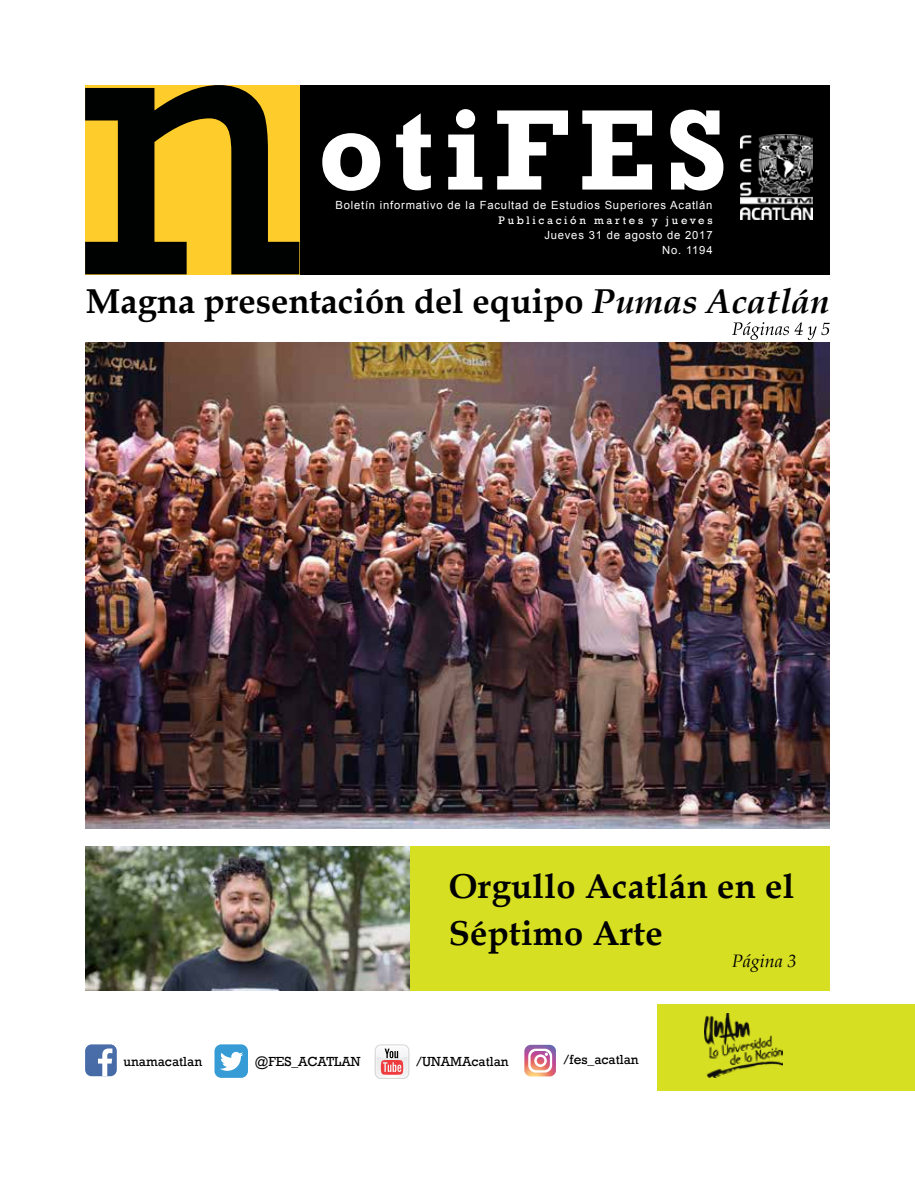
<style>
.page{position:relative;width:915px;height:1191px;background:#fff}
.page>*{position:absolute;margin:0;border:0;box-sizing:border-box;transform-origin:0 0}
.t1{font:700 116.4px "Rockwell";letter-spacing:.08em;color:#fff}
.t2{font:700 34.5px/46.5px "Book Antiqua";letter-spacing:.01em;color:#000}
.t3{font:italic 18px "Book Antiqua";color:#000}
.t4{font:13.5px "Rockwell";color:#000101}
.t5{font:11.25px/15px "Arial";letter-spacing:.07em;color:#fff;text-align:right}
.t6{font:11.25px "Rockwell";letter-spacing:.24em;color:#fff}
.s1{font-style:italic}
</style>
<div class="page">
<div style="left:657px;top:1003px;width:257px;height:87px;background:#d7df23"></div>
<img style="left:704px;top:1013px;width:78px;height:64px">
<svg style="left:524px;top:1044px;width:31px;height:32px"></svg>
<svg style="left:374px;top:1044px;width:35px;height:35px"></svg>
<div style="left:214px;top:1044px;width:34px;height:33px;background:#379cd6;border-radius:7px"></div>
<svg style="left:220px;top:1051px;width:23px;height:19px"></svg>
<svg style="left:85px;top:1044px;width:32px;height:32px"></svg>
<div style="left:298px;top:85px;width:531px;height:189px;background:#000"></div>
<svg style="left:85px;top:85px;width:214px;height:189px;background:#806816"></svg>
<img style="left:740px;top:134px;width:72px;height:85px">
<div style="left:85px;top:846px;width:744px;height:144px;background:#d7df23"></div>
<img style="left:85px;top:846px;width:324px;height:144px">
<img style="left:85px;top:342px;width:744px;height:486px">
<svg style="left:732px;top:322px;width:97px;height:18px"></svg>
<h1 class="t1" style="left:318px;top:80px;width:411px">otiFES</h1>
<p class="t5" style="left:335px;top:197px;width:378px">Boletín informativo de la Facultad de Estudios Superiores Acatlán</p>
<p class="t6" style="left:498px;top:213px;width:215px">Publicación martes y jueves</p>
<p class="t5" style="left:544px;top:227px;width:170px">Jueves 31 de agosto de 2017<br>No. 1194</p>
<h2 class="t2" style="left:86px;top:278px;width:744px">Magna presentación del equipo <span class="s1">Pumas Acatlán</span></h2>
<h2 class="t2" style="left:448px;top:863px;width:347px">Orgullo Acatlán en el<br>Séptimo Arte</h2>
<h3 class="t3" style="left:731px;top:948px;width:66px">Página 3</h3>
<p class="t4" style="left:123px;top:1054px;width:80px">unamacatlan</p>
<p class="t4" style="left:255px;top:1054px;width:107px">@FES_ACATLAN</p>
<p class="t4" style="left:416px;top:1054px;width:94px">/UNAMAcatlan</p>
<p class="t4" style="left:563px;top:1051px;width:77px">/fes_acatlan</p>
</div>
